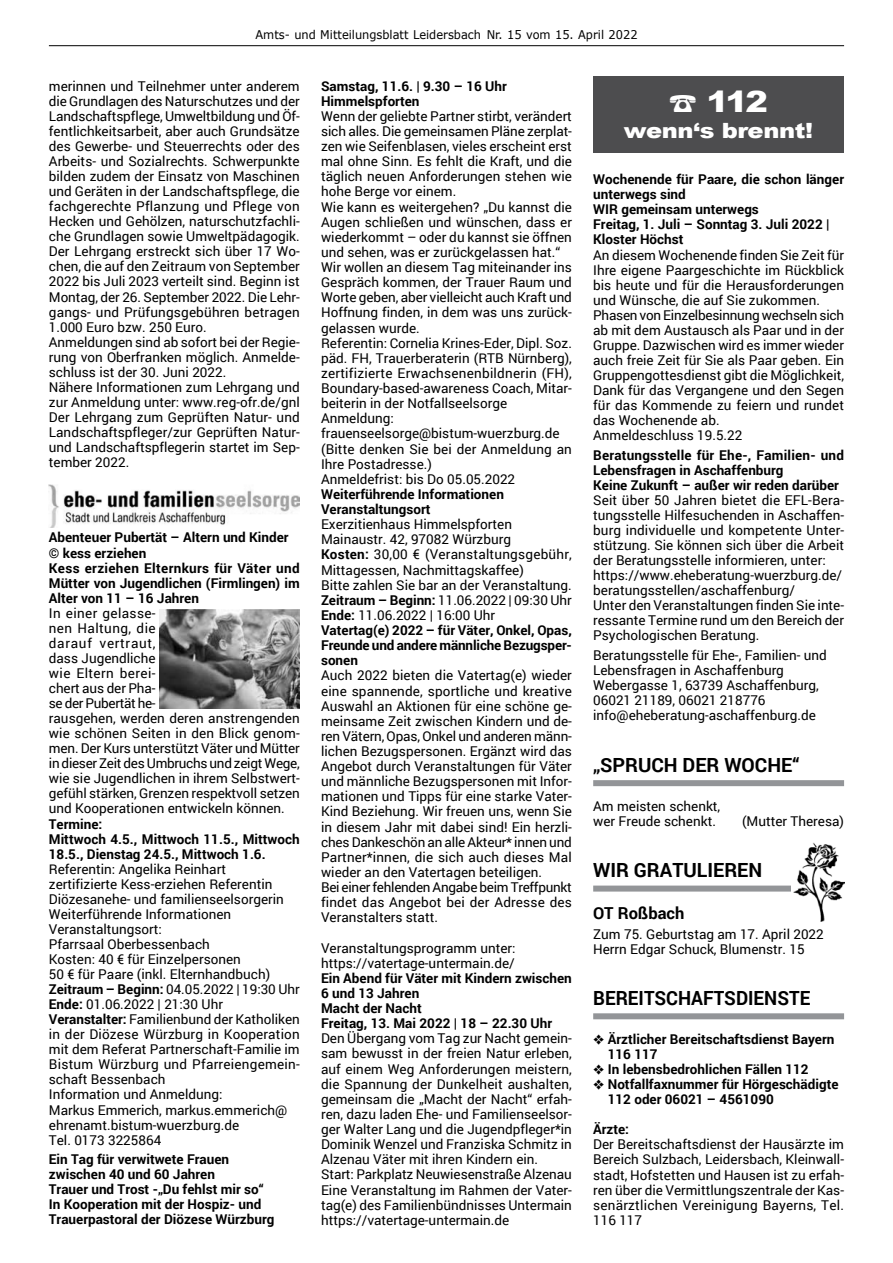
<style>
.page{position:relative;width:893px;height:1263px;background:#fff}
.page>*{position:absolute;margin:0;border:0;box-sizing:border-box;transform-origin:0 0}
.t1{font:900 29.25px "Arial";color:#fff;scale:1.15 1}
.t2{font:900 21px "Arial";letter-spacing:-.015em;color:#fff;scale:1.15 1}
.t3{font:700 19.5px "Roboto";color:#000}
.t4{font:700 19.5px "Roboto";color:#000;scale:.95 1}
.t5{font:700 16.5px "Roboto";color:#000}
.t6{font:13.5px/15px "Roboto";color:#000}
.t7{font:700 13.5px/15px "Roboto";color:#000}
.t8{font:12px "Verdana";color:#000;scale:.95 1}
.s1{font-weight:700}
</style>
<div class="page">
<hr style="left:49px;top:45px;width:795px;height:1px;background:#000">
<div style="left:593px;top:780px;width:251px;height:6px;background:#939598"></div>
<div style="left:593px;top:885px;width:251px;height:6px;background:#939598"></div>
<div style="left:593px;top:1013px;width:251px;height:6px;background:#939598"></div>
<img style="left:49px;top:485px;width:251px;height:42px">
<img style="left:160px;top:610px;width:140px;height:99px">
<div style="left:593px;top:77px;width:251px;height:76px;background:#4d4d4f"></div>
<div style="left:791px;top:841px;width:53px;height:83px;background:#fff"></div>
<img style="left:794px;top:843px;width:50px;height:79px">
<p class="t8" style="left:255px;top:27px;width:404px">Amts- und Mitteilungsblatt Leidersbach Nr. 15 vom 15. April 2022</p>
<p class="t6" style="left:49px;top:78px;width:252px">merinnen und Teilnehmer unter anderem die Grundlagen des Naturschutzes und der Landschaftspflege, Umweltbildung und Öf&shy;fentlichkeitsarbeit, aber auch Grundsätze des Gewerbe- und Steuerrechts oder des Arbeits- und Sozialrechts. Schwerpunkte bilden zudem der Einsatz von Maschinen und Geräten in der Landschaftspflege, die fachgerechte Pflanzung und Pflege von Hecken und Gehölzen, naturschutzfachli&shy;che Grundlagen sowie Umweltpädagogik.<br>Der Lehrgang erstreckt sich über 17 Wo&shy;chen, die auf den Zeitraum von September 2022 bis Juli 2023 verteilt sind. Beginn ist Montag, der 26. September 2022. Die Lehr&shy;gangs- und Prüfungsgebühren betragen 1.000 Euro bzw. 250 Euro.<br>Anmeldungen sind ab sofort bei der Regie&shy;rung von Oberfranken möglich. Anmelde&shy;schluss ist der 30. Juni 2022.<br>Nähere Informationen zum Lehrgang und zur Anmeldung unter: www.reg-ofr.de/gnl Der Lehrgang zum Geprüften Natur- und Landschaftspfleger/zur Geprüften Natur&shy;und Landschaftspflegerin startet im Sep&shy;tember 2022.</p>
<p class="t7" style="left:49px;top:530px;width:252px">Abenteuer Pubertät – Altern und Kinder © kess erziehen<br>Kess erziehen Elternkurs für Väter und<br>Mütter von Jugendlichen (Firmlingen) im<br>Alter von 11 – 16 Jahren</p>
<p class="t6" style="left:49px;top:605px;width:252px">In einer gelasse-<br>nen Haltung, die<br>darauf vertraut,<br>dass Jugendliche<br>wie Eltern berei-<br>chert aus der Pha-<br>se der Pubertät he-<br>rausgehen, werden deren anstrengenden wie schönen Seiten in den Blick genom&shy;men. Der Kurs unterstützt Väter und Mütter in dieser Zeit des Umbruchs und zeigt Wege, wie sie Jugendlichen in ihrem Selbstwert&shy;gefühl stärken, Grenzen respektvoll setzen und Kooperationen entwickeln können.</p>
<p class="t7" style="left:49px;top:816px;width:252px">Termine:<br>Mittwoch 4.5., Mittwoch 11.5., Mittwoch<br>18.5., Dienstag 24.5., Mittwoch 1.6.</p>
<p class="t6" style="left:49px;top:861px;width:252px">Referentin: Angelika Reinhart<br>zertifizierte Kess-erziehen Referentin Diözesanehe- und familienseelsorgerin Weiterführende Informationen Veranstaltungsort:<br>Pfarrsaal Oberbessenbach<br>Kosten: 40 € für Einzelpersonen<br>50 € für Paare (inkl. Elternhandbuch)<br><span class="s1">Zeitraum – Beginn:</span> 04.05.2022 | 19:30 Uhr <span class="s1">Ende:</span> 01.06.2022 | 21:30 Uhr <span class="s1">Veranstalter:</span> Familienbund der Katholiken in der Diözese Würzburg in Kooperation mit dem Referat Partnerschaft-Familie im Bistum Würzburg und Pfarreiengemein&shy;schaft Bessenbach<br>Information und Anmeldung:<br>Markus Emmerich, markus.emmerich@ ehrenamt.bistum-wuerzburg.de<br>Tel. 0173 3225864</p>
<p class="t7" style="left:49px;top:1151px;width:227px">Ein Tag für verwitwete Frauen zwischen 40 und 60 Jahren<br>Trauer und Trost -„Du fehlst mir so“<br>In Kooperation mit der Hospiz- und<br>Trauerpastoral der Diözese Würzburg</p>
<p class="t7" style="left:321px;top:78px;width:187px">Samstag, 11.6. | 9.30 – 16 Uhr<br>Himmelspforten</p>
<p class="t6" style="left:321px;top:108px;width:252px">Wenn der geliebte Partner stirbt, verändert sich alles. Die gemeinsamen Pläne zerplat&shy;zen wie Seifenblasen, vieles erscheint erst mal ohne Sinn. Es fehlt die Kraft, und die täglich neuen Anforderungen stehen wie hohe Berge vor einem.<br>Wie kann es weitergehen? „Du kannst die Augen schließen und wünschen, dass er wiederkommt – oder du kannst sie öffnen und sehen, was er zurückgelassen hat.“ Wir wollen an diesem Tag miteinander ins Gespräch kommen, der Trauer Raum und Worte geben, aber vielleicht auch Kraft und Hoffnung finden, in dem was uns zurück&shy;gelassen wurde.<br>Referentin: Cornelia Krines-Eder, Dipl. Soz. päd. FH, Trauerberaterin (RTB Nürnberg), zertifizierte Erwachsenenbildnerin (FH), Boundary-based-awareness Coach, Mitar&shy;beiterin in der Notfallseelsorge Anmeldung: frauenseelsorge@bistum-wuerzburg.de (Bitte denken Sie bei der Anmeldung an Ihre Postadresse.)<br>Anmeldefrist: bis Do 05.05.2022</p>
<p class="t7" style="left:321px;top:486px;width:184px">Weiterführende Informationen<br>Veranstaltungsort</p>
<p class="t6" style="left:321px;top:516px;width:252px">Exerzitienhaus Himmelspforten Mainaustr. 42, 97082 Würzburg<br><span class="s1">Kosten:</span> 30,00 € (Veranstaltungsgebühr, Mittagessen, Nachmittagskaffee)<br>Bitte zahlen Sie bar an der Veranstaltung.<br><span class="s1">Zeitraum – Beginn:</span> 11.06.2022 | 09:30 Uhr <span class="s1">Ende:</span> 11.06.2022 | 16:00 Uhr<br><span class="s1">Vatertag(e) 2022 – für Väter, Onkel, Opas, Freunde und andere männliche Bezugsper&shy;sonen</span></p>
<p class="t6" style="left:321px;top:667px;width:252px">Auch 2022 bieten die Vatertag(e) wieder eine spannende, sportliche und kreative Auswahl an Aktionen für eine schöne ge&shy;meinsame Zeit zwischen Kindern und de&shy;ren Vätern, Opas, Onkel und anderen männ&shy;lichen Bezugspersonen. Ergänzt wird das Angebot durch Veranstaltungen für Väter und männliche Bezugspersonen mit Infor&shy;mationen und Tipps für eine starke Vater-Kind Beziehung. Wir freuen uns, wenn Sie in diesem Jahr mit dabei sind! Ein herzli&shy;ches Dankeschön an alle Akteur* innen und Partner*innen, die sich auch dieses Mal wieder an den Vatertagen beteiligen.<br>Bei einer fehlenden Angabe beim Treffpunkt findet das Angebot bei der Adresse des Veranstalters statt.</p>
<p class="t6" style="left:321px;top:940px;width:196px">Veranstaltungsprogramm unter: https://vatertage-untermain.de/</p>
<p class="t7" style="left:321px;top:970px;width:252px">Ein Abend für Väter mit Kindern zwischen<br>6 und 13 Jahren<br>Macht der Nacht<br>Freitag, 13. Mai 2022 | 18 – 22.30 Uhr</p>
<p class="t6" style="left:321px;top:1030px;width:252px">Den Übergang vom Tag zur Nacht gemein&shy;sam bewusst in der freien Natur erleben, auf einem Weg Anforderungen meistern, die Spannung der Dunkelheit aushalten, gemeinsam die „Macht der Nacht“ erfah&shy;ren, dazu laden Ehe- und Familienseelsor&shy;ger Walter Lang und die Jugendpfleger*in Dominik Wenzel und Franziska Schmitz in Alzenau Väter mit ihren Kindern ein.<br>Start: Parkplatz Neuwiesenstraße Alzenau Eine Veranstaltung im Rahmen der Vater&shy;tag(e) des Familienbündnisses Untermain https://vatertage-untermain.de</p>
<h1 class="t1" style="left:707px;top:80px;width:55px">112</h1>
<h2 class="t2" style="left:624px;top:116px;width:166px">wenn‘s brennt!</h2>
<p class="t7" style="left:593px;top:171px;width:252px">Wochenende für Paare, die schon länger unterwegs sind<br>WIR gemeinsam unterwegs<br>Freitag, 1. Juli – Sonntag 3. Juli 2022 |<br>Kloster Höchst</p>
<p class="t6" style="left:593px;top:247px;width:252px">An diesem Wochenende finden Sie Zeit für Ihre eigene Paargeschichte im Rückblick bis heute und für die Herausforderungen und Wünsche, die auf Sie zukommen.<br>Phasen von Einzelbesinnung wechseln sich ab mit dem Austausch als Paar und in der Gruppe. Dazwischen wird es immer wieder auch freie Zeit für Sie als Paar geben. Ein Gruppengottesdienst gibt die Möglichkeit, Dank für das Vergangene und den Segen für das Kommende zu feiern und rundet das Wochenende ab.<br>Anmeldeschluss 19.5.22</p>
<p class="t7" style="left:593px;top:447px;width:252px">Beratungsstelle für Ehe-, Familien- und<br>Lebensfragen in Aschaffenburg<br>Keine Zukunft – außer wir reden darüber</p>
<p class="t6" style="left:593px;top:492px;width:252px">Seit über 50 Jahren bietet die EFL-Bera&shy;tungsstelle Hilfesuchenden in Aschaffen&shy;burg individuelle und kompetente Unter&shy;stützung. Sie können sich über die Arbeit der Beratungsstelle informieren, unter: https://www.eheberatung-wuerzburg.de/ beratungsstellen/aschaffenburg/<br>Unter den Veranstaltungen finden Sie inte&shy;ressante Termine rund um den Bereich der Psychologischen Beratung.</p>
<p class="t6" style="left:593px;top:647px;width:235px">Beratungsstelle für Ehe-, Familien- und Lebensfragen in Aschaffenburg Webergasse 1, 63739 Aschaffenburg, 06021 21189, 06021 218776 info@eheberatung-aschaffenburg.de</p>
<h3 class="t3" style="left:593px;top:751px;width:208px">„Spruch der Woche“</h3>
<p class="t6" style="left:593px;top:798px;width:129px">Am meisten schenkt, wer Freude schenkt.</p>
<p class="t6" style="left:742px;top:813px;width:103px">(Mutter Theresa)</p>
<h3 class="t3" style="left:593px;top:856px;width:79px">Wir gratulie</h3>
<h3 class="t3" style="left:724px;top:856px;width:26px">ren</h3>
<p class="t5" style="left:593px;top:902px;width:93px">OT Roßbach</p>
<p class="t6" style="left:593px;top:926px;width:232px">Zum 75. Geburtstag am 17. April 2022<br>Herrn Edgar Schuck, Blumenstr. 15</p>
<h3 class="t4" style="left:593px;top:984px;width:48px">Bereits</h3>
<h3 class="t4" style="left:666px;top:984px;width:39px">chaftsdienste</h3>
<p class="t7" style="left:608px;top:1031px;width:228px;text-indent:-15px">❖ Ärztlicher Bereitschaftsdienst Bayern<br>116 117</p>
<p class="t7" style="left:593px;top:1061px;width:217px">❖ In lebensbedrohlichen Fällen 112</p>
<p class="t7" style="left:608px;top:1076px;width:232px;text-indent:-15px">❖ Notfallfaxnummer für Hörgeschädigte<br>112 oder 06021 – 4561090</p>
<p class="t7" style="left:593px;top:1121px;width:37px">Ärzte:</p>
<p class="t6" style="left:593px;top:1136px;width:252px;text-align:justify">Der Bereitschaftsdienst der Hausärzte im Bereich Sulzbach, Leidersbach, Kleinwall&shy;stadt, Hofstetten und Hausen ist zu erfah&shy;ren über die Vermittlungszentrale der Kas&shy;senärztlichen Vereinigung Bayerns, Tel.<br>116 117</p>
</div>
